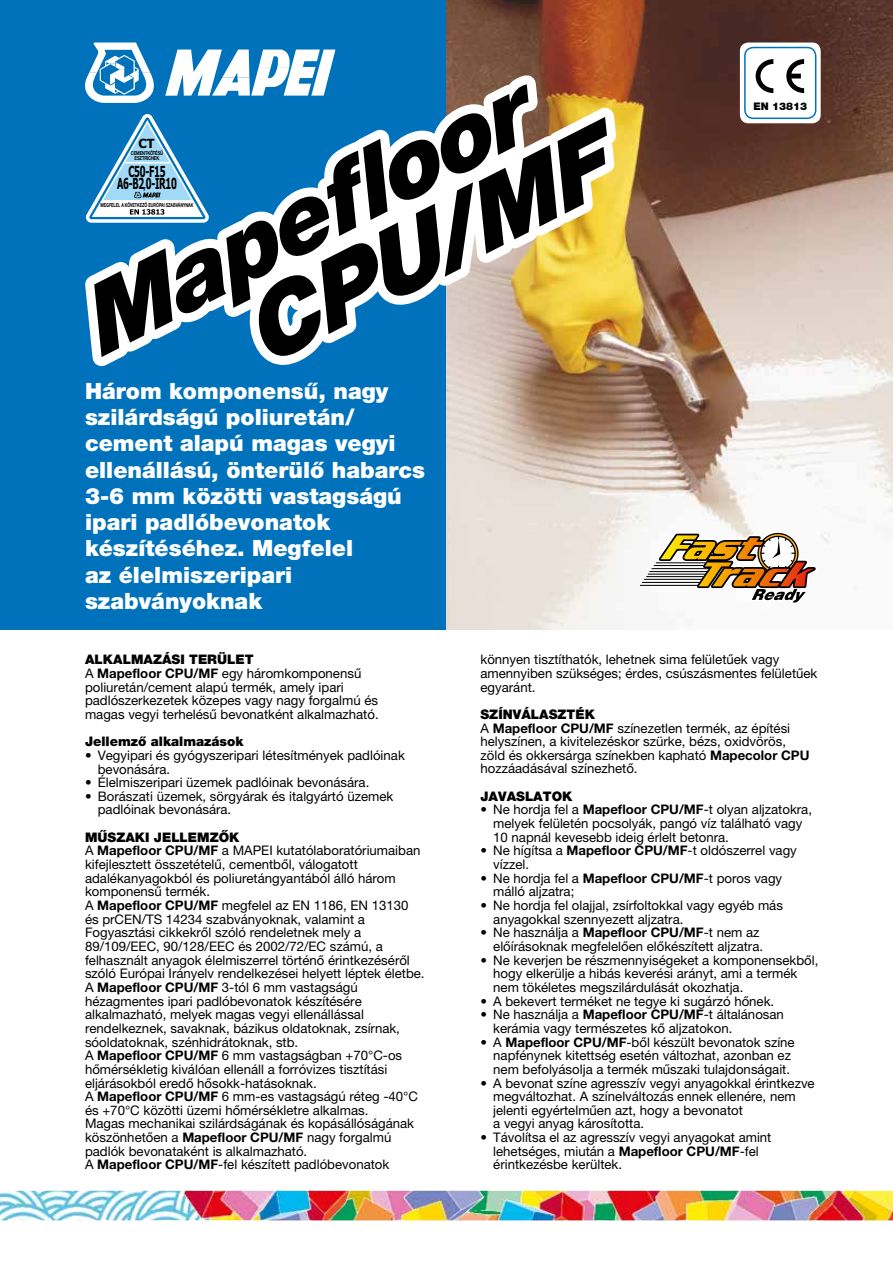
<style>
.page{position:relative;width:893px;height:1263px;background:#fff}
.page>*{position:absolute;margin:0;border:0;box-sizing:border-box;transform-origin:0 0}
.t1{font:italic 900 95.25px "Helvetica Neue LTW1 G";color:#000}
.t2{font:900 22.5px/26.2px "Helvetica Neue LTW1 G";color:#fff}
.t3{font:700 15.3px/12.6px "Tahoma";letter-spacing:-.03em;color:#000;text-align:center;scale:.6 1}
.t4{font:13.2px/13.6px "Helvetica Neue LTW1 G";color:#000}
.t5{font:900 13.2px "Helvetica Neue LTW1 G";color:#000}
.t6{font:700 12.6px "Tahoma";color:#000}
.t7{font:900 10.5px "Helvetica Neue LTW1 G";color:#000}
.t8{font:700 5.55px "Helvetica Neue LTW1 G";letter-spacing:-.01em;color:#000;scale:.68 1}
.t9{font:700 5.4px/4.9px "Helvetica Neue LTW1 G";letter-spacing:-.035em;color:#000;text-align:center;scale:.75 1}
.s1{color:#fff}
.s2{font-size:10.8px}
.s3{font-weight:900}
.s4{font-weight:700}
</style>
<div class="page">
<div style="left:0;top:0;width:451px;height:629px;background:#0072bb"></div>
<img style="left:0;top:1191px;width:893px;height:29px">
<img style="left:446px;top:0;width:447px;height:629px">
<div style="left:740px;top:43px;width:81px;height:80px;background:#fff;border-radius:9px"></div>
<div style="left:744px;top:47px;width:72px;height:72px;border:2px solid #0072bb;border-radius:9px"></div>
<svg style="left:756px;top:59px;width:17px;height:34px"></svg>
<svg style="left:786px;top:59px;width:18px;height:34px"></svg>
<hr style="left:646px;top:576px;width:57px;height:1px;background:#000">
<hr style="left:644px;top:579px;width:58px;height:1px;background:#000">
<hr style="left:642px;top:582px;width:58px;height:1px;background:#000">
<hr style="left:640px;top:585px;width:58px;height:1px;background:#000">
<svg style="left:648px;top:531px;width:169px;height:73px"></svg>
<svg style="left:85px;top:43px;width:541px;height:338px"></svg>
<h1 class="t1" style="left:61px;top:275px;width:490px;rotate:-27deg">Mapefl oor</h1>
<h1 class="t1" style="left:225px;top:284px;width:398px;rotate:-27deg">CPU/<span class="s1">MF</span></h1>
<p class="t6" style="left:139px;top:135px;width:18px">CT</p>
<p class="t3" style="left:117px;top:164px;width:101px">C50-F15<br>A6-B2<span class="s2">,</span>0-IR10</p>
<p class="t8" style="left:101px;top:201px;width:138px">MEGFELEL A KÖVETKEZŐ EURÓPAI SZABVÁNYNAK</p>
<p class="t9" style="left:131px;top:151px;width:45px">CEMENTKÖTÉSŰ<br>ESZTRICHEK</p>
<h2 class="t2" style="left:85px;top:378px;width:342px">Három komponensű, nagy szilárdságú poliuretán/ cement alapú magas vegyi ellenállású, önterülő habarcs<br>3-6 mm közötti vastagságú ipari padlóbevonatok készítéséhez. Megfelel<br>az élelmiszeripari szabványoknak</h2>
<p class="t7" style="left:753px;top:99px;width:55px">EN 13813</p>
<p class="t4" style="left:85px;top:653px;width:295px"><span class="s3">ALKALMAZÁSI TERÜLET<br></span>A <span class="s4">Mapefloor CPU/MF</span> egy háromkomponensű poliuretán/cement alapú termék, amely ipari padlószerkezetek közepes vagy nagy forgalmú és magas vegyi terhelésű bevonatként alkalmazható.</p>
<p class="t5" style="left:85px;top:733px;width:160px">Jellemző alkalmazások</p>
<p class="t4" style="left:98px;top:748px;width:309px;text-indent:-13px">• Vegyipari és gyógyszeripari létesítmények padlóinak bevonására.</p>
<p class="t4" style="left:85px;top:775px;width:286px">• Élelmiszeripari üzemek padlóinak bevonására.</p>
<p class="t4" style="left:98px;top:789px;width:297px;text-indent:-13px">• Borászati üzemek, sörgyárak és italgyártó üzemek padlóinak bevonására.</p>
<p class="t4" style="left:85px;top:830px;width:341px"><span class="s3">MŰSZAKI JELLEMZŐK<br></span>A <span class="s4">Mapefloor CPU/MF</span> a MAPEI kutatólaboratóriumaiban kifejlesztett összetételű, cementből, válogatott adalékanyagokból és poliuretángyantából álló három komponensű termék.<br>A <span class="s4">Mapefloor CPU/MF</span> megfelel az EN 1186, EN 13130 és prCEN/TS 14234 szabványoknak, valamint a Fogyasztási cikkekről szóló rendeletnek mely a 89/109/EEC, 90/128/EEC és 2002/72/EC számú, a felhasznált anyagok élelmiszerrel történő érintkezéséről szóló Európai Irányelv rendelkezései helyett léptek életbe.<br>A <span class="s4">Mapefloor CPU/MF</span> 3-tól 6 mm vastagságú hézagmentes ipari padlóbevonatok készítésére alkalmazható, melyek magas vegyi ellenállással rendelkeznek, savaknak, bázikus oldatoknak, zsírnak, sóoldatoknak, szénhidrátoknak, stb.<br>A <span class="s4">Mapefloor CPU/MF</span> 6 mm vastagságban +70°C-os hőmérsékletig kiválóan ellenáll a forróvizes tisztítási eljárásokból eredő hősokk-hatásoknak.<br>A <span class="s4">Mapefloor CPU/MF</span> 6 mm-es vastagságú réteg -40°C és +70°C közötti üzemi hőmérsékletre alkalmas.<br>Magas mechanikai szilárdságának és kopásállóságának köszönhetően a <span class="s4">Mapefloor CPU/MF</span> nagy forgalmú padlók bevonataként is alkalmazható.<br>A <span class="s4">Mapefloor CPU/MF</span>-fel készített padlóbevonatok</p>
<p class="t4" style="left:480px;top:653px;width:338px">könnyen tisztíthatók, lehetnek sima felületűek vagy amennyiben szükséges; érdes, csúszásmentes felületűek egyaránt.</p>
<p class="t4" style="left:480px;top:707px;width:331px"><span class="s3">SZÍNVÁLASZTÉK<br></span>A <span class="s4">Mapefloor CPU/MF</span> színezetlen termék, az építési helyszínen, a kivitelezéskor szürke, bézs, oxidvörös, zöld és okkersárga színekben kapható <span class="s4">Mapecolor CPU </span>hozzáadásával színezhető.</p>
<p class="t5" style="left:480px;top:788px;width:93px">JAVASLATOK</p>
<p class="t4" style="left:493px;top:803px;width:320px;text-indent:-13px">• Ne hordja fel a <span class="s4">Mapefloor CPU/MF</span>-t olyan aljzatokra, melyek felületén pocsolyák, pangó víz található vagy<br>10 napnál kevesebb ideig érlelt betonra.</p>
<p class="t4" style="left:493px;top:844px;width:305px;text-indent:-13px">• Ne hígítsa a <span class="s4">Mapefloor CPU/MF</span>-t oldószerrel vagy vízzel.</p>
<p class="t4" style="left:493px;top:871px;width:290px;text-indent:-13px">• Ne hordja fel a <span class="s4">Mapefloor CPU/MF</span>-t poros vagy málló aljzatra;</p>
<p class="t4" style="left:493px;top:898px;width:291px;text-indent:-13px">• Ne hordja fel olajjal, zsírfoltokkal vagy egyéb más anyagokkal szennyezett aljzatra.</p>
<p class="t4" style="left:480px;top:926px;width:284px;text-align:right">• Ne használja a <span class="s4">Mapefloor CPU/MF</span>-t nem az előírásoknak megfelelően előkészített aljzatra.</p>
<p class="t4" style="left:493px;top:953px;width:327px;text-indent:-13px">• Ne keverjen be részmennyiségeket a komponensekből, hogy elkerülje a hibás keverési arányt, ami a termék nem tökéletes megszilárdulását okozhatja.</p>
<p class="t4" style="left:480px;top:994px;width:295px">• A bekevert terméket ne tegye ki sugárzó hőnek.</p>
<p class="t4" style="left:493px;top:1008px;width:292px;text-indent:-13px">• Ne használja a <span class="s4">Mapefloor CPU/MF</span>-t általánosan kerámia vagy természetes kő aljzatokon.</p>
<p class="t4" style="left:493px;top:1035px;width:303px;text-indent:-13px">• A <span class="s4">Mapefloor CPU/MF</span>-ből készült bevonatok színe napfénynek kitettség esetén változhat, azonban ez nem befolyásolja a termék műszaki tulajdonságait.</p>
<p class="t4" style="left:493px;top:1076px;width:323px;text-indent:-13px">• A bevonat színe agresszív vegyi anyagokkal érintkezve megváltozhat. A színelváltozás ennek ellenére, nem jelenti egyértelműen azt, hogy a bevonatot<br>a vegyi anyag károsította.</p>
<p class="t4" style="left:493px;top:1130px;width:280px;text-indent:-13px">• Távolítsa el az agresszív vegyi anyagokat amint lehetséges, miután a <span class="s4">Mapefloor CPU/MF</span>-fel érintkezésbe kerültek.</p>
</div>
